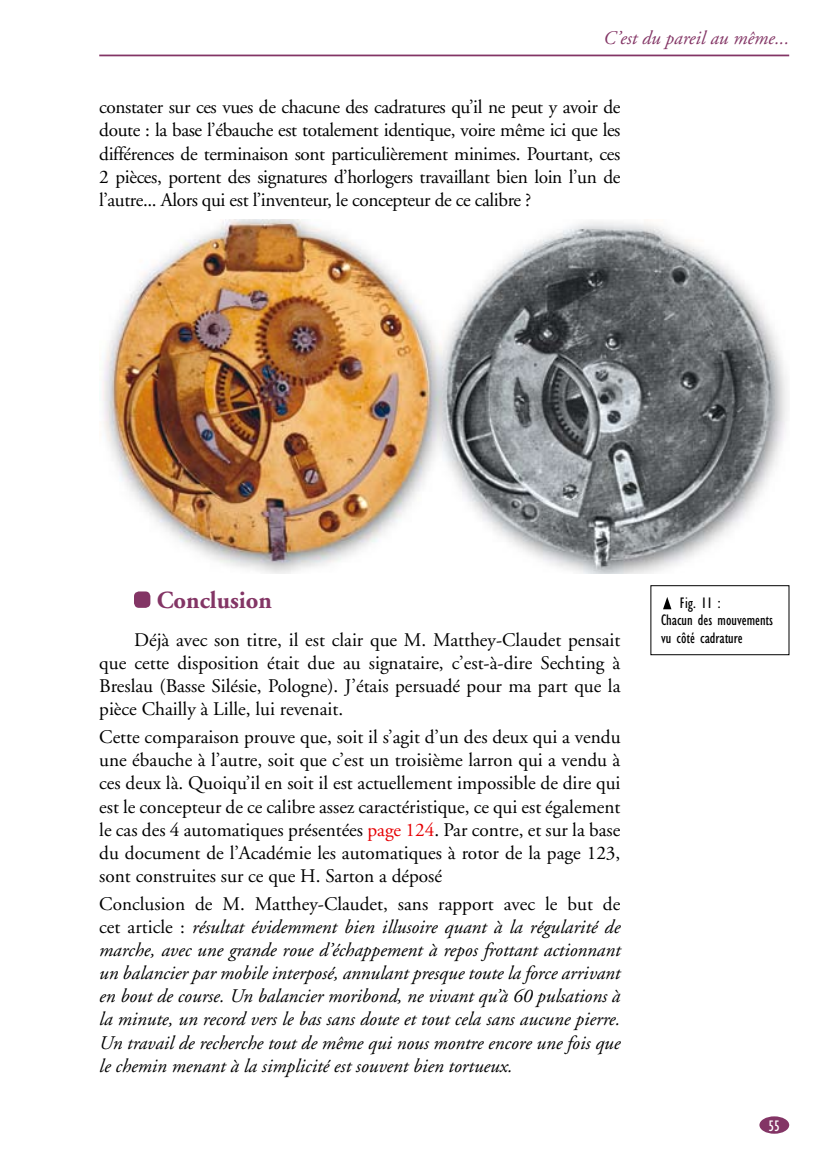
<style>
.page{position:relative;width:819px;height:1166px;background:#fff}
.page>*{position:absolute;margin:0;border:0;box-sizing:border-box;transform-origin:0 0}
.t1{font:700 24.5px "Adobe Garamond";color:#833565}
.t2{font:19.25px/23.1px "Adobe Garamond";color:#000;text-align:justify}
.t3{font:italic 19.25px/23.1px "Adobe Garamond";color:#000;text-align:justify}
.t4{font:italic 19.25px "Adobe Garamond";color:#833565}
.t5{font:condensed 15.75px/17.5px "Gill Sans";color:#000}
.t6{font:condensed 15.75px "Gill Sans";color:#fff}
.s1{color:#e60004}
.s2{font-style:normal}
</style>
<div class="page">
<hr style="left:99px;top:55px;width:690px;height:1px;background:#833565">
<div style="left:759px;top:1116px;width:30px;height:18px;background:#833565;border-radius:50%"></div>
<div style="left:134px;top:591px;width:16px;height:17px;background:#833565;border-radius:5px"></div>
<img style="left:103px;top:220px;width:684px;height:353px">
<svg style="left:663px;top:597px;width:8px;height:12px"></svg>
<div style="left:650px;top:585px;width:139px;height:70px;border:1px solid #000"></div>
<p class="t4" style="left:603px;top:27px;width:187px">C’est du pareil au même...</p>
<p class="t2" style="left:99px;top:96px;width:522px">constater sur ces vues de chacune des cadratures qu’il ne peut y avoir de doute : la base l’ébauche est totalement identique, voire même ici que les différences de terminaison sont particulièrement minimes. Pourtant, ces 2 pièces, portent des signatures d’horlogers travaillant bien loin l’un de l’autre... Alors qui est l’inventeur, le concepteur de ce calibre ?</p>
<p class="t1" style="left:157px;top:587px;width:117px">Conclusion</p>
<p class="t2" style="left:99px;top:629px;width:522px;text-indent:35px">Déjà avec son titre, il est clair que M. Matthey-Claudet pensait que cette disposition était due au signataire, c’est-à-dire Sechting à Breslau (Basse Silésie, Pologne). J’étais persuadé pour ma part que la pièce Chailly à Lille, lui revenait.</p>
<p class="t2" style="left:99px;top:726px;width:522px">Cette comparaison prouve que, soit il s’agit d’un des deux qui a vendu une ébauche à l’autre, soit que c’est un troisième larron qui a vendu à ces deux là. Quoiqu’il en soit il est actuellement impossible de dire qui est le concepteur de ce calibre assez caractéristique, ce qui est également le cas des 4 automatiques présentées <span class="s1">page 124</span>. Par contre, et sur la base du document de l’Académie les automatiques à rotor de la page 123, sont construites sur ce que H. Sarton a déposé</p>
<p class="t3" style="left:99px;top:893px;width:522px"><span class="s2">Conclusion de M. Matthey-Claudet, sans rapport avec le but de cet article :</span> résultat évidemment bien illusoire quant à la régularité de marche, avec une grande roue d’échappement à repos frottant actionnant un balancier par mobile interposé, annulant presque toute la force arrivant en bout de course. Un balancier moribond, ne vivant qu’à 60 pulsations à la minute, un record vers le bas sans doute et tout cela sans aucune pierre.<br>Un travail de recherche tout de même qui nous montre encore une fois que le chemin menant à la simplicité est souvent bien tortueux.</p>
<p class="t5" style="left:661px;top:594px;width:114px;text-indent:19px">Fig. 11 :<br>Chacun des mouvements vu côté cadrature</p>
<p class="t6" style="left:768px;top:1117px;width:13px">55</p>
</div>
